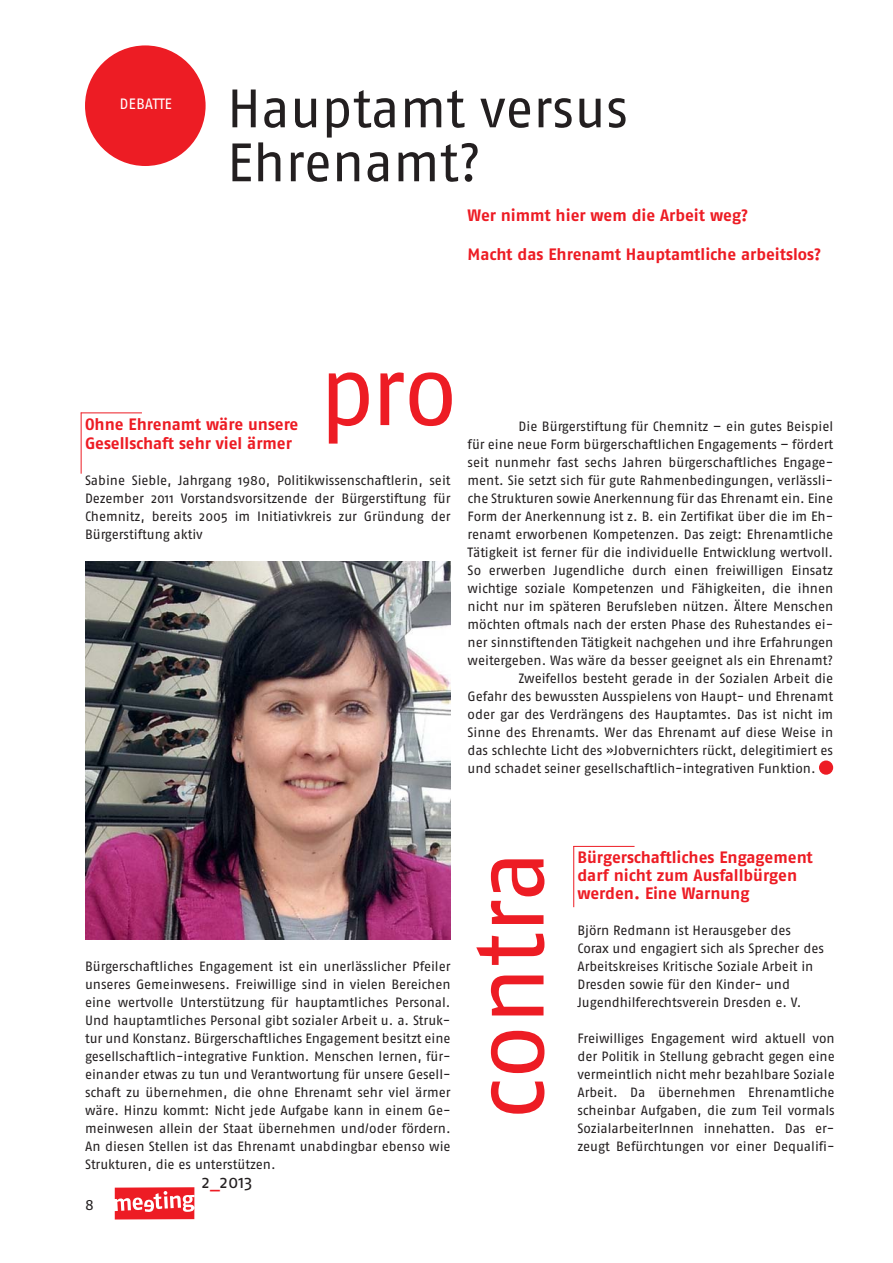
<style>
.page{position:relative;width:893px;height:1263px;background:#fff}
.page>*{position:absolute;margin:0;border:0;box-sizing:border-box;transform-origin:0 0}
.t1{font:97.5px "Fago No";letter-spacing:-.01em;color:#ed1c24}
.t2{font:54px/54px "Fago No";color:#231f20}
.t3{font:18px "Fago No";color:#231f20}
.t4{font:700 16.5px/18px "Fago No";color:#ed1c24}
.t5{font:15px "Fago No Regular Caps";letter-spacing:-.02em;color:#fff}
.t6{font:15px "Fago No";color:#231f20}
.t7{font:13.5px/18px "Fago No";color:#231f20;text-align:justify}
.s1{color:#ed1c24}
</style>
<div class="page">
<svg style="left:115px;top:1187px;width:79px;height:33px"></svg>
<div style="left:85px;top:45px;width:121px;height:121px;background:#ed1c24;border-radius:50%"></div>
<hr style="left:573px;top:846px;width:1px;height:61px;background:#ed1c24">
<hr style="left:573px;top:846px;width:61px;height:1px;background:#ed1c24">
<hr style="left:81px;top:413px;width:1px;height:61px;background:#ed1c24">
<hr style="left:81px;top:413px;width:61px;height:1px;background:#ed1c24">
<img style="left:85px;top:561px;width:366px;height:379px">
<div style="left:819px;top:761px;width:14px;height:14px;background:#ed1c24;border-radius:50%"></div>
<p class="t5" style="left:119px;top:99px;width:54px">DEBATTE</p>
<h2 class="t2" style="left:227px;top:86px;width:403px">Hauptamt versus<br>Ehrenamt?</h2>
<p class="t4" style="left:468px;top:208px;width:282px">Wer nimmt hier wem die Arbeit weg?</p>
<p class="t4" style="left:468px;top:247px;width:355px">Macht das Ehrenamt Hauptamtliche arbeitslos?</p>
<h1 class="t1" style="left:319px;top:356px;width:140px">pro</h1>
<p class="t4" style="left:85px;top:415px;width:215px;line-height:19.8px">Ohne Ehrenamt wäre unsere<br>Gesellschaft sehr viel ärmer</p>
<p class="t7" style="left:85px;top:473px;width:367px">Sabine Sieble, Jahrgang 1980, Politikwissenschaftlerin, seit Dezember 2011 Vorstandsvorsitzende der Bürgerstiftung für Chemnitz, bereits 2005 im Initiativkreis zur Gründung der Bürgerstiftung aktiv</p>
<p class="t7" style="left:519px;top:419px;width:316px">Die Bürgerstiftung für Chemnitz – ein gutes Beispiel</p>
<p class="t7" style="left:468px;top:437px;width:367px">für eine neue Form bürgerschaftlichen Engagements – fördert</p>
<p class="t7" style="left:468px;top:455px;width:367px">seit nunmehr fast sechs Jahren bürgerschaftliches Engage-</p>
<p class="t7" style="left:468px;top:473px;width:367px">ment. Sie setzt sich für gute Rahmenbedingungen, verlässli-</p>
<p class="t7" style="left:468px;top:491px;width:367px">che Strukturen sowie Anerkennung für das Ehrenamt ein. Eine</p>
<p class="t7" style="left:468px;top:509px;width:367px">Form der Anerkennung ist z. B. ein Zertifikat über die im Eh-</p>
<p class="t7" style="left:468px;top:527px;width:367px">renamt erworbenen Kompetenzen. Das zeigt: Ehrenamtliche</p>
<p class="t7" style="left:468px;top:545px;width:367px">Tätigkeit ist ferner für die individuelle Entwicklung wertvoll.</p>
<p class="t7" style="left:468px;top:563px;width:367px">So erwerben Jugendliche durch einen freiwilligen Einsatz</p>
<p class="t7" style="left:468px;top:581px;width:367px">wichtige soziale Kompetenzen und Fähigkeiten, die ihnen</p>
<p class="t7" style="left:468px;top:599px;width:367px">nicht nur im späteren Berufsleben nützen. Ältere Menschen</p>
<p class="t7" style="left:468px;top:617px;width:367px">möchten oftmals nach der ersten Phase des Ruhestandes ei-</p>
<p class="t7" style="left:468px;top:635px;width:367px">ner sinnstiftenden Tätigkeit nachgehen und ihre Erfahrungen</p>
<p class="t7" style="left:468px;top:653px;width:367px">weitergeben. Was wäre da besser geeignet als ein Ehrenamt?</p>
<p class="t7" style="left:519px;top:671px;width:316px">Zweifellos besteht gerade in der Sozialen Arbeit die</p>
<p class="t7" style="left:468px;top:689px;width:367px">Gefahr des bewussten Ausspielens von Haupt- und Ehrenamt</p>
<p class="t7" style="left:468px;top:707px;width:367px">oder gar des Verdrängens des Hauptamtes. Das ist nicht im</p>
<p class="t7" style="left:468px;top:725px;width:367px">Sinne des Ehrenamts. Wer das Ehrenamt auf diese Weise in</p>
<p class="t7" style="left:468px;top:743px;width:367px">das schlechte Licht des »Jobvernichters rückt, delegitimiert es</p>
<p class="t7" style="left:468px;top:761px;width:349px">und schadet seiner gesellschaftlich-integrativen Funktion.</p>
<p class="t7" style="left:85px;top:958px;width:367px">Bürgerschaftliches Engagement ist ein unerlässlicher Pfeiler unseres Gemeinwesens. Freiwillige sind in vielen Bereichen eine wertvolle Unterstützung für hauptamtliches Personal.<br>Und hauptamtliches Personal gibt sozialer Arbeit u. a. Struk&shy;tur und Konstanz. Bürgerschaftliches Engagement besitzt eine gesellschaftlich-integrative Funktion. Menschen lernen, für&shy;einander etwas zu tun und Verantwortung für unsere Gesell&shy;schaft zu übernehmen, die ohne Ehrenamt sehr viel ärmer wäre. Hinzu kommt: Nicht jede Aufgabe kann in einem Ge&shy;meinwesen allein der Staat übernehmen und/oder fördern.<br>An diesen Stellen ist das Ehrenamt unabdingbar ebenso wie Strukturen, die es unterstützen.</p>
<p class="t6" style="left:85px;top:1200px;width:10px">8</p>
<h3 class="t3" style="left:202px;top:1175px;width:52px">2<span class="s1">_</span>2013</h3>
<h1 class="t1" style="left:474px;top:1121px;width:272px;rotate:-90deg">contra</h1>
<p class="t4" style="left:577px;top:850px;width:237px">Bürgerschaftliches Engagement darf nicht zum Ausfallbürgen werden. Eine Warnung</p>
<p class="t7" style="left:577px;top:922px;width:248px;text-align:left">Björn Redmann ist Herausgeber des Corax und engagiert sich als Sprecher des Arbeitskreises Kritische Soziale Arbeit in Dresden sowie für den Kinder- und Jugendhilferechtsverein Dresden e. V.</p>
<p class="t7" style="left:577px;top:1030px;width:259px">Freiwilliges Engagement wird aktuell von der Politik in Stellung gebracht gegen eine vermeintlich nicht mehr bezahlbare Soziale Arbeit. Da übernehmen Ehrenamtliche scheinbar Aufgaben, die zum Teil vormals SozialarbeiterInnen innehatten. Das er&shy;zeugt Befürchtungen vor einer Dequalifi-</p>
</div>
